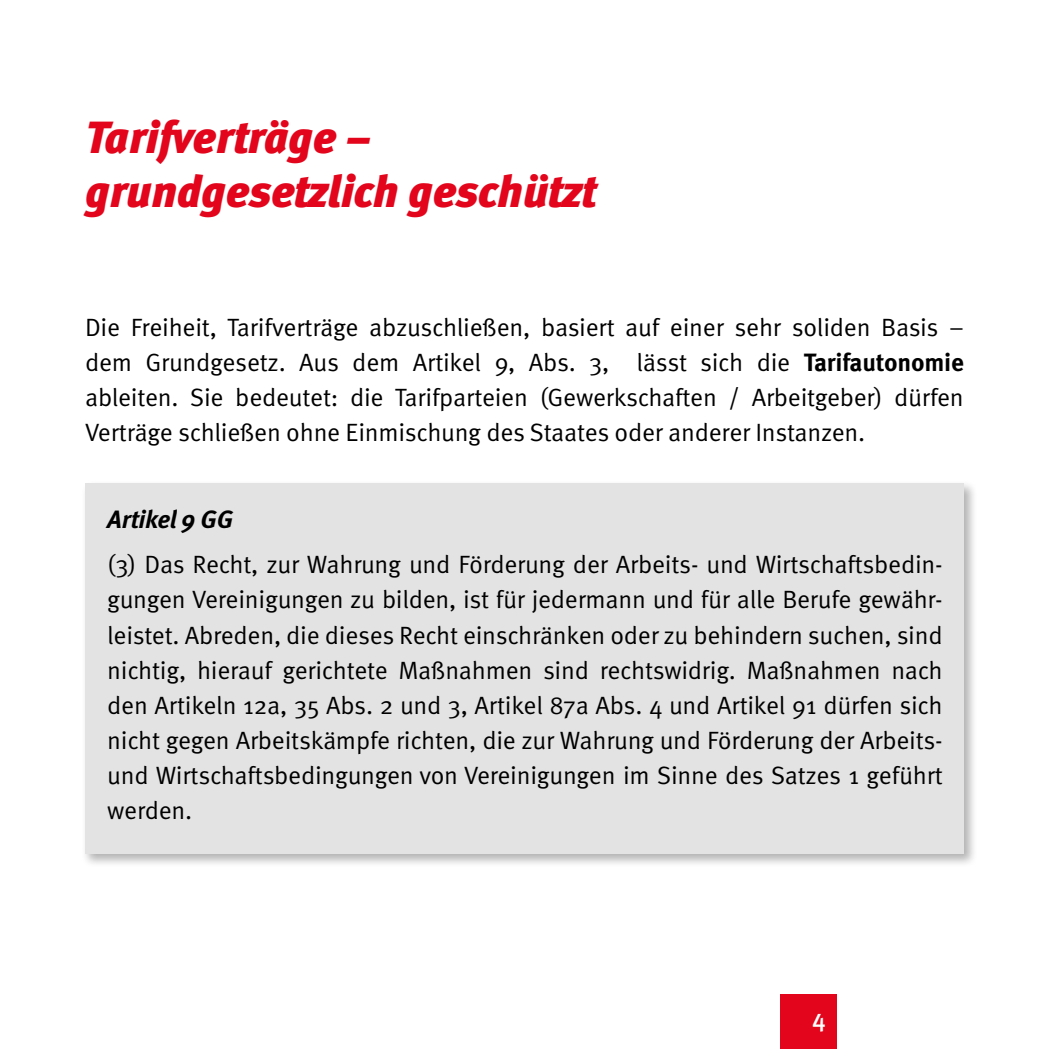
<style>
.page{position:relative;width:1049px;height:1049px;background:#fff}
.page>*{position:absolute;margin:0;border:0;box-sizing:border-box;transform-origin:0 0}
.t1{font:italic 900 45px/54px "Meta Pro";letter-spacing:-.015em;color:#e3051b}
.t2{font:25px/35px "Meta Pro";letter-spacing:-.01em;color:#000;text-align:justify}
.t3{font:italic 700 25px "Meta Pro";letter-spacing:-.01em;color:#000}
.t4{font:500 25px "Meta Pro";color:#fff}
.s1{font-weight:700}
</style>
<div class="page">
<div style="left:780px;top:994px;width:56px;height:55px;background:#e3051b"></div>
<div style="left:81px;top:480px;width:897px;height:388px;background:#000;opacity:.3"></div>
<div style="left:85px;top:483px;width:879px;height:371px;background:#e3e3e3"></div>
<h1 class="t1" style="left:85px;top:111px;width:512px">Tarifverträge – grundgesetzlich geschützt</h1>
<p class="t2" style="left:85px;top:311px;width:880px">Die Freiheit, Tarifverträge abzuschließen, basiert auf einer sehr soliden Basis – dem Grundgesetz. Aus dem Artikel 9, Abs. 3, lässt sich die <span class="s1">Tarifautonomie </span>ableiten. Sie bedeutet: die Tarifparteien (Gewerkschaften / Arbeitgeber) dürfen Verträge schließen ohne Einmischung des Staates oder anderer Instanzen.</p>
<p class="t3" style="left:107px;top:503px;width:128px">Artikel 9 GG</p>
<p class="t2" style="left:107px;top:548px;width:837px">(3) Das Recht, zur Wahrung und Förderung der Arbeits- und Wirtschaftsbedin&shy;gungen Vereinigungen zu bilden, ist für jedermann und für alle Berufe gewähr&shy;leistet. Abreden, die dieses Recht einschränken oder zu behindern suchen, sind nichtig, hierauf gerichtete Maßnahmen sind rechtswidrig. Maßnahmen nach den Artikeln 12a, 35 Abs. 2 und 3, Artikel 87a Abs. 4 und Artikel 91 dürfen sich nicht gegen Arbeitskämpfe richten, die zur Wahrung und Förderung der Arbeits&shy;und Wirtschaftsbedingungen von Vereinigungen im Sinne des Satzes 1 geführt werden.</p>
<p class="t4" style="left:812px;top:1002px;width:15px">4</p>
</div>
